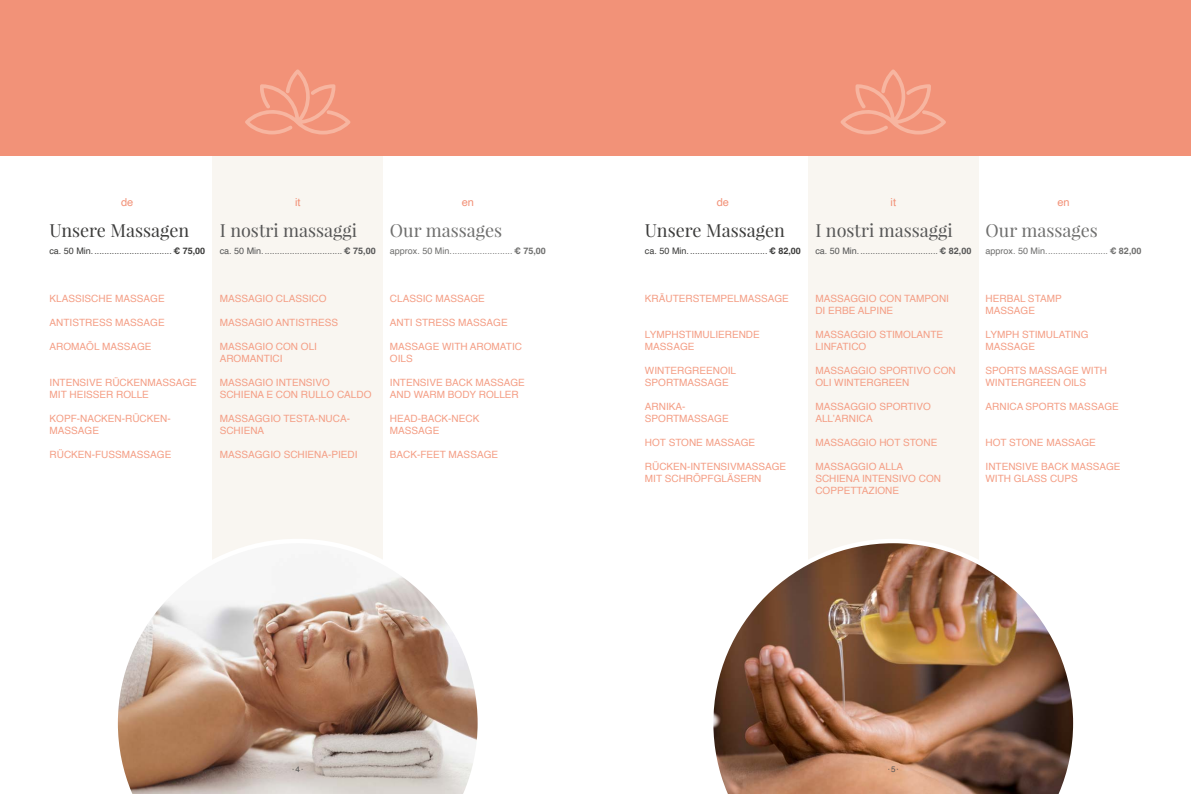
<style>
.page{position:relative;width:1191px;height:794px;background:#fff}
.page>*{position:absolute;margin:0;border:0;box-sizing:border-box;transform-origin:0 0}
.t1{font:18px "Playfair Display";color:#565656}
.t2{font:18px "Playfair Display";color:#3b3b3a}
.t3{font:18px "Playfair Display";color:#6f6f6e}
.t4{font:11px "Helvetica";color:#f29278}
.t5{font:10px/12px "Helvetica";color:#f49e85}
.t6{font:9px "Helvetica";color:#6f6f6e}
.t7{font:9px "Helvetica";color:#3b3b3a}
.t8{font:9px "Helvetica";color:#565656}
.t9{font:700 9px "Helvetica";color:#3b3b3a}
.t10{font:700 9px "Helvetica";color:#565656}
.t11{font:700 9px "Helvetica";color:#6f6f6e}
.t12{font:8px "Helvetica";color:#565656}
</style>
<div class="page">
<div style="left:808px;top:0;width:170px;height:794px;background:#f9f6f1"></div>
<div style="left:212px;top:0;width:171px;height:794px;background:#f9f6f1"></div>
<img style="left:713px;top:539px;width:361px;height:255px">
<div style="left:0;top:0;width:1191px;height:156px;background:#f29278"></div>
<svg style="left:245px;top:69px;width:105px;height:65px"></svg>
<svg style="left:840px;top:69px;width:106px;height:65px"></svg>
<svg style="left:117px;top:539px;width:361px;height:255px"></svg>
<p class="t4" style="left:121px;top:194px;width:14px">de</p>
<p class="t4" style="left:295px;top:194px;width:7px">it</p>
<p class="t4" style="left:462px;top:194px;width:14px">en</p>
<p class="t4" style="left:717px;top:194px;width:14px">de</p>
<p class="t4" style="left:890px;top:194px;width:7px">it</p>
<p class="t4" style="left:1057px;top:194px;width:14px">en</p>
<h1 class="t2" style="left:49px;top:219px;width:141px">Unsere Massagen</h1>
<p class="t7" style="left:49px;top:244px;width:46px">ca. 50 Min.</p>
<p class="t9" style="left:174px;top:245px;width:33px">€ 75,00</p>
<h1 class="t1" style="left:220px;top:219px;width:139px">I nostri massaggi</h1>
<p class="t8" style="left:220px;top:244px;width:46px">ca. 50 Min.</p>
<p class="t10" style="left:344px;top:245px;width:33px">€ 75,00</p>
<h1 class="t3" style="left:390px;top:219px;width:114px">Our massages</h1>
<p class="t6" style="left:390px;top:244px;width:64px">approx. 50 Min.</p>
<p class="t11" style="left:514px;top:245px;width:33px">€ 75,00</p>
<h1 class="t2" style="left:645px;top:219px;width:141px">Unsere Massagen</h1>
<p class="t7" style="left:645px;top:244px;width:46px">ca. 50 Min.</p>
<p class="t9" style="left:769px;top:245px;width:33px">€ 82,00</p>
<h1 class="t1" style="left:815px;top:219px;width:139px">I nostri massaggi</h1>
<p class="t8" style="left:815px;top:244px;width:46px">ca. 50 Min.</p>
<p class="t10" style="left:939px;top:245px;width:33px">€ 82,00</p>
<h1 class="t3" style="left:985px;top:219px;width:114px">Our massages</h1>
<p class="t6" style="left:985px;top:244px;width:64px">approx. 50 Min.</p>
<p class="t11" style="left:1109px;top:245px;width:33px">€ 82,00</p>
<p class="t5" style="left:50px;top:292px;width:117px">KLASSISCHE MASSAGE</p>
<p class="t5" style="left:50px;top:316px;width:117px">ANTISTRESS MASSAGE</p>
<p class="t5" style="left:50px;top:340px;width:103px">AROMAÖL MASSAGE</p>
<p class="t5" style="left:50px;top:376px;width:149px">INTENSIVE RÜCKENMASSAGE<br>MIT HEISSER ROLLE</p>
<p class="t5" style="left:50px;top:412px;width:122px">KOPF-NACKEN-RÜCKEN-<br>MASSAGE</p>
<p class="t5" style="left:50px;top:448px;width:123px">RÜCKEN-FUSSMASSAGE</p>
<p class="t5" style="left:220px;top:292px;width:108px">MASSAGIO CLASSICO</p>
<p class="t5" style="left:220px;top:316px;width:120px">MASSAGIO ANTISTRESS</p>
<p class="t5" style="left:220px;top:340px;width:99px">MASSAGIO CON OLI<br>AROMANTICI</p>
<p class="t5" style="left:220px;top:376px;width:153px">MASSAGIO INTENSIVO<br>SCHIENA E CON RULLO CALDO</p>
<p class="t5" style="left:220px;top:412px;width:132px">MASSAGGIO TESTA-NUCA-<br>SCHIENA</p>
<p class="t5" style="left:220px;top:448px;width:139px">MASSAGGIO SCHIENA-PIEDI</p>
<p class="t5" style="left:390px;top:292px;width:97px">CLASSIC MASSAGE</p>
<p class="t5" style="left:390px;top:316px;width:119px">ANTI STRESS MASSAGE</p>
<p class="t5" style="left:390px;top:340px;width:134px">MASSAGE WITH AROMATIC<br>OILS</p>
<p class="t5" style="left:390px;top:376px;width:137px">INTENSIVE BACK MASSAGE<br>AND WARM BODY ROLLER</p>
<p class="t5" style="left:390px;top:412px;width:91px">HEAD-BACK-NECK<br>MASSAGE</p>
<p class="t5" style="left:390px;top:448px;width:110px">BACK-FEET MASSAGE</p>
<p class="t5" style="left:645px;top:292px;width:145px">KRÄUTERSTEMPELMASSAGE</p>
<p class="t5" style="left:645px;top:328px;width:116px">LYMPHSTIMULIERENDE<br>MASSAGE</p>
<p class="t5" style="left:645px;top:364px;width:93px">WINTERGREENOIL<br>SPORTMASSAGE</p>
<p class="t5" style="left:645px;top:400px;width:85px">ARNIKA-<br>SPORTMASSAGE</p>
<p class="t5" style="left:645px;top:436px;width:112px">HOT STONE MASSAGE</p>
<p class="t5" style="left:645px;top:460px;width:143px">RÜCKEN-INTENSIVMASSAGE<br>MIT SCHRÖPFGLÄSERN</p>
<p class="t5" style="left:815px;top:292px;width:135px">MASSAGGIO CON TAMPONI<br>DI ERBE ALPINE</p>
<p class="t5" style="left:815px;top:328px;width:129px">MASSAGGIO STIMOLANTE<br>LINFATICO</p>
<p class="t5" style="left:815px;top:364px;width:142px">MASSAGGIO SPORTIVO CON<br>OLI WINTERGREEN</p>
<p class="t5" style="left:815px;top:400px;width:117px">MASSAGGIO SPORTIVO<br>ALL’ARNICA</p>
<p class="t5" style="left:815px;top:436px;width:123px">MASSAGGIO HOT STONE</p>
<p class="t5" style="left:815px;top:460px;width:127px">MASSAGGIO ALLA<br>SCHIENA INTENSIVO CON<br>COPPETTAZIONE</p>
<p class="t5" style="left:985px;top:292px;width:78px">HERBAL STAMP<br>MASSAGE</p>
<p class="t5" style="left:985px;top:328px;width:104px">LYMPH STIMULATING<br>MASSAGE</p>
<p class="t5" style="left:985px;top:364px;width:123px">SPORTS MASSAGE WITH<br>WINTERGREEN OILS</p>
<p class="t5" style="left:985px;top:400px;width:135px">ARNICA SPORTS MASSAGE</p>
<p class="t5" style="left:985px;top:436px;width:112px">HOT STONE MASSAGE</p>
<p class="t5" style="left:985px;top:460px;width:137px">INTENSIVE BACK MASSAGE<br>WITH GLASS CUPS</p>
<p class="t12" style="left:292px;top:762px;width:13px">· 4 ·</p>
<p class="t12" style="left:887px;top:762px;width:13px">· 5 ·</p>
</div>
